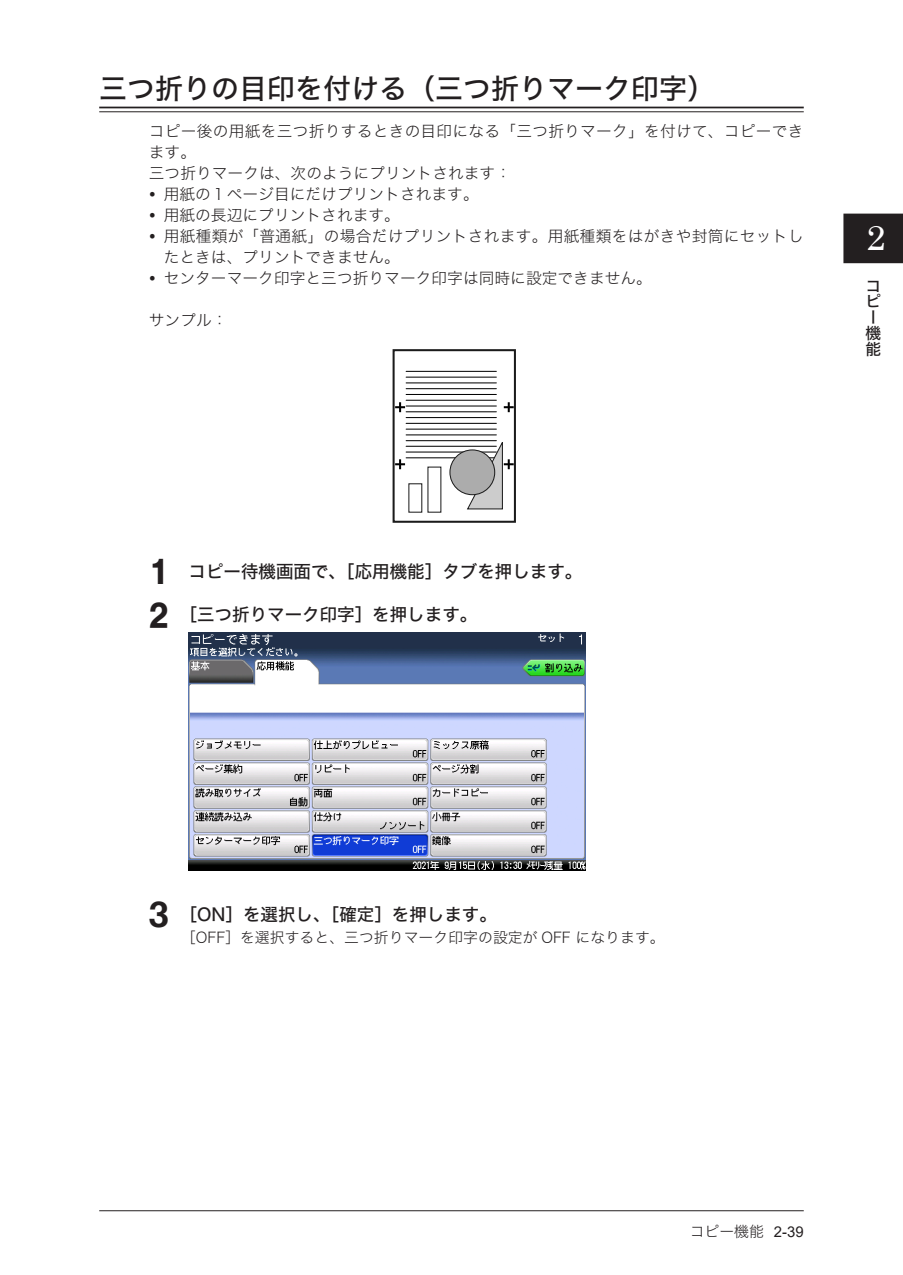
<style>
.page{position:relative;width:903px;height:1275px;background:#fff}
.page>*{position:absolute;margin:0;border:0;box-sizing:border-box;transform-origin:0 0}
.t1{font:35px "Century Schoolbook";color:#fff}
.t2{font:28px "Hira Kaku Std W5";color:#231f20}
.t3{font:17.5px "Hira Kaku Std W5";color:#231f20}
.t4{font:15.75px "Hira Kaku Std W2";color:#231f20}
.t5{font:15.75px/15.8px "Hira Kaku Std W5";color:#231f20}
.t6{font:14.88px "Hira Kaku Std W2";color:#231f20}
.s1{font-family:"Neue Haas Grotesk Text Pro";font-weight:700;font-size:35px}
.s2{font-family:"Arial"}
</style>
<div class="page">
<div style="left:843px;top:214px;width:60px;height:49px;background:#231f20"></div>
<hr style="left:99px;top:1210px;width:705px;height:1px;background:#231f20">
<hr style="left:99px;top:107px;width:705px;height:1px;background:#231f20">
<hr style="left:99px;top:111px;width:705px;height:1px;background:#231f20">
<div style="left:393px;top:349px;width:123px;height:174px;border:2px solid #1b1b1b"></div>
<hr style="left:406px;top:377px;width:90px;height:1px;background:#000">
<hr style="left:406px;top:382px;width:90px;height:1px;background:#000">
<hr style="left:406px;top:388px;width:90px;height:1px;background:#000">
<hr style="left:406px;top:394px;width:90px;height:1px;background:#000">
<hr style="left:406px;top:400px;width:90px;height:1px;background:#000">
<hr style="left:406px;top:405px;width:90px;height:1px;background:#000">
<hr style="left:406px;top:411px;width:90px;height:1px;background:#000">
<hr style="left:406px;top:417px;width:90px;height:1px;background:#000">
<hr style="left:406px;top:423px;width:90px;height:1px;background:#000">
<hr style="left:406px;top:429px;width:90px;height:1px;background:#000">
<hr style="left:406px;top:434px;width:90px;height:1px;background:#000">
<hr style="left:406px;top:371px;width:90px;height:1px;background:#000">
<hr style="left:406px;top:440px;width:90px;height:1px;background:#000">
<hr style="left:406px;top:451px;width:90px;height:2px;background:#000">
<hr style="left:406px;top:457px;width:90px;height:1px;background:#000">
<hr style="left:406px;top:446px;width:90px;height:1px;background:#000">
<div style="left:450px;top:450px;width:45px;height:45px;background:#acacac;border-radius:50%"></div>
<svg style="left:395px;top:402px;width:10px;height:10px"></svg>
<svg style="left:395px;top:459px;width:10px;height:10px"></svg>
<svg style="left:504px;top:402px;width:10px;height:10px"></svg>
<svg style="left:466px;top:438px;width:48px;height:72px"></svg>
<img style="left:189px;top:633px;width:396px;height:238px">
<h2 class="t2" style="left:99px;top:67px;width:617px">三つ折りの目印を付ける（三つ折りマーク印字）</h2>
<p class="t4" style="left:149px;top:119px;width:656px">コピー後の用紙を三つ折りするときの目印になる「三つ折りマーク」を付けて、コピーでき</p>
<p class="t4" style="left:149px;top:140px;width:49px">ます。</p>
<p class="t4" style="left:149px;top:161px;width:364px">三つ折りマークは、次のようにプリントされます：</p>
<p class="t4" style="left:164px;top:182px;width:317px">用紙の１ページ目にだけプリントされます。</p>
<p class="t4" style="left:164px;top:203px;width:238px">用紙の長辺にプリントされます。</p>
<p class="t4" style="left:164px;top:224px;width:641px">用紙種類が「普通紙」の場合だけプリントされます。用紙種類をはがきや封筒にセットし</p>
<p class="t4" style="left:164px;top:245px;width:238px">たときは、プリントできません。</p>
<p class="t4" style="left:164px;top:266px;width:490px">センターマーク印字と三つ折りマーク印字は同時に設定できません。</p>
<p class="t4" style="left:149px;top:308px;width:80px">サンプル：</p>
<h1 class="t1" style="left:866px;top:208px;width:21px">2</h1>
<p class="t5" style="left:865px;top:278px;width:17px">コピー機能</p>
<p class="t3" style="left:152px;top:558px;width:432px"><span class="s1">1</span> コピー待機画面で、［応用機能］タブを押します。</p>
<p class="t3" style="left:149px;top:601px;width:330px"><span class="s1">2</span> ［三つ折りマーク印字］を押します。</p>
<p class="t3" style="left:149px;top:901px;width:350px"><span class="s1">3</span> ［ON］を選択し、［確定］を押します。</p>
<p class="t6" style="left:181px;top:927px;width:485px">［OFF］を選択すると、三つ折りマーク印字の設定が OFF になります。</p>
<p class="t6" style="left:690px;top:1220px;width:116px">コピー機能 <span class="s2">2-39</span></p>
</div>
